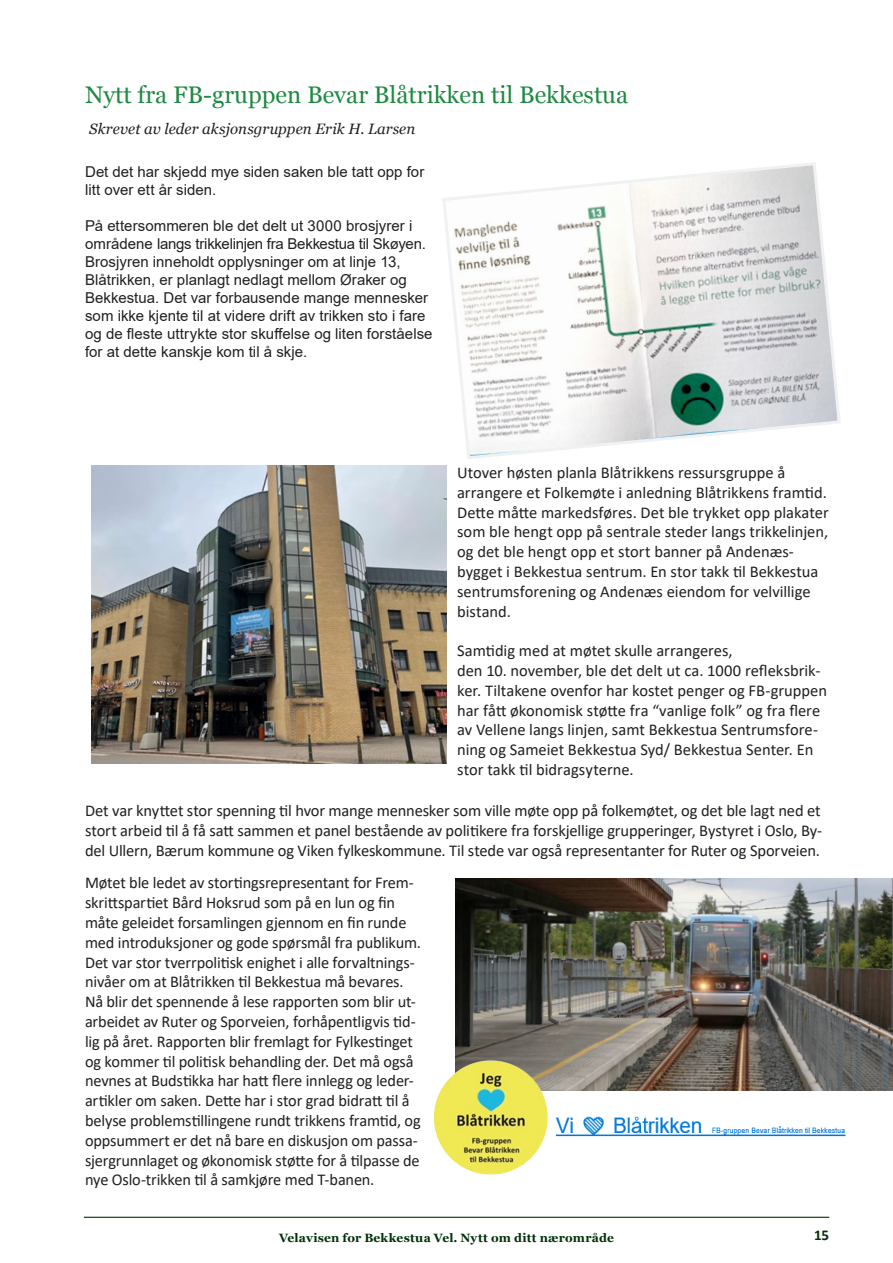
<style>
.page{position:relative;width:893px;height:1263px;background:#fff}
.page>*{position:absolute;margin:0;border:0;box-sizing:border-box;transform-origin:0 0}
.t1{font:24px "Georgia";color:#1f8a42}
.Brød_2{font:16.5px/19.8px "Calibri";letter-spacing:-.005em;color:#231f20}
.Brød_2-2{font:15px/18px "Arial";color:#231f20}
.Biletekst{font:italic 15px "Georgia";letter-spacing:.005em;color:#231f20}
.t2{font:700 15px "Calibri";color:#003007}
.t3{font:700 12px "Georgia";letter-spacing:.015em;color:#003007}
</style>
<div class="page">
<svg style="left:442px;top:162px;width:399px;height:297px"></svg>
<img style="left:91px;top:466px;width:355px;height:297px">
<img style="left:456px;top:878px;width:437px;height:213px">
<hr style="left:84px;top:1217px;width:745px;height:1px;background:#003007">
<img style="left:555px;top:1116px;width:291px;height:21px">
<img style="left:434px;top:1052px;width:119px;height:123px">
<h2 class="t1" style="left:85px;top:77px;width:545px">Nytt fra FB-gruppen Bevar Blåtrikken til Bekkestua</h2>
<p class="Biletekst" style="left:89px;top:118px;width:328px">Skrevet av leder aksjonsgruppen Erik H. Larsen</p>
<p class="Brød_2-2" style="left:85px;top:162px;width:341px">Det det har skjedd mye siden saken ble tatt opp for litt over ett år siden.</p>
<p class="Brød_2-2" style="left:85px;top:216px;width:349px">På ettersommeren ble det delt ut 3000 brosjyrer i områdene langs trikkelinjen fra Bekkestua til Skøyen.<br>Brosjyren inneholdt opplysninger om at linje 13, Blåtrikken, er planlagt nedlagt mellom Øraker og Bekkestua. Det var forbausende mange mennesker som ikke kjente til at videre drift av trikken sto i fare og de fleste uttrykte stor skuffelse og liten forståelse for at dette kanskje kom til å skje.</p>
<p class="Brød_2" style="left:457px;top:462px;width:373px">Utover høsten planla Blåtrikkens ressursgruppe å arrangere et Folkemøte i anledning Blåtrikkens framtid.<br>Dette måtte markedsføres. Det ble trykket opp plakater som ble hengt opp på sentrale steder langs trikkelinjen, og det ble hengt opp et stort banner på Andenæs&shy;bygget i Bekkestua sentrum. En stor takk til Bekkestua sentrumsforening og Andenæs eiendom for velvillige bistand.</p>
<p class="Brød_2" style="left:457px;top:640px;width:371px">Samtidig med at møtet skulle arrangeres,<br>den 10. november, ble det delt ut ca. 1000 refleksbrik&shy;ker. Tiltakene ovenfor har kostet penger og FB-gruppen har fått økonomisk støtte fra “vanlige folk” og fra flere av Vellene langs linjen, samt Bekkestua Sentrumsfore&shy;ning og Sameiet Bekkestua Syd/ Bekkestua Senter. En stor takk til bidragsyterne.</p>
<p class="Brød_2" style="left:85px;top:800px;width:739px;text-align:justify">Det var knyttet stor spenning til hvor mange mennesker som ville møte opp på folkemøtet, og det ble lagt ned et stort arbeid til å få satt sammen et panel bestående av politikere fra forskjellige grupperinger, Bystyret i Oslo, By&shy;del Ullern, Bærum kommune og Viken fylkeskommune. Til stede var også representanter for Ruter og Sporveien.</p>
<p class="Brød_2" style="left:85px;top:872px;width:338px">Møtet ble ledet av stortingsrepresentant for Frem&shy;skrittspartiet Bård Hoksrud som på en lun og fin måte geleidet forsamlingen gjennom en fin runde med introduksjoner og gode spørsmål fra publikum.<br>Det var stor tverrpolitisk enighet i alle forvaltnings&shy;nivåer om at Blåtrikken til Bekkestua må bevares.<br>Nå blir det spennende å lese rapporten som blir ut&shy;arbeidet av Ruter og Sporveien, forhåpentligvis tid&shy;lig på året. Rapporten blir fremlagt for Fylkestinget og kommer til politisk behandling der. Det må også nevnes at Budstikka har hatt flere innlegg og leder&shy;artikler om saken. Dette har i stor grad bidratt til å belyse problemstillingene rundt trikkens framtid, og oppsummert er det nå bare en diskusjon om passa&shy;sjergrunnlaget og økonomisk støtte for å tilpasse de nye Oslo-trikken til å samkjøre med T-banen.</p>
<p class="t3" style="left:279px;top:1229px;width:336px">Velavisen for Bekkestua Vel. Nytt om ditt nærområde</p>
<p class="t2" style="left:814px;top:1224px;width:17px">15</p>
</div>
